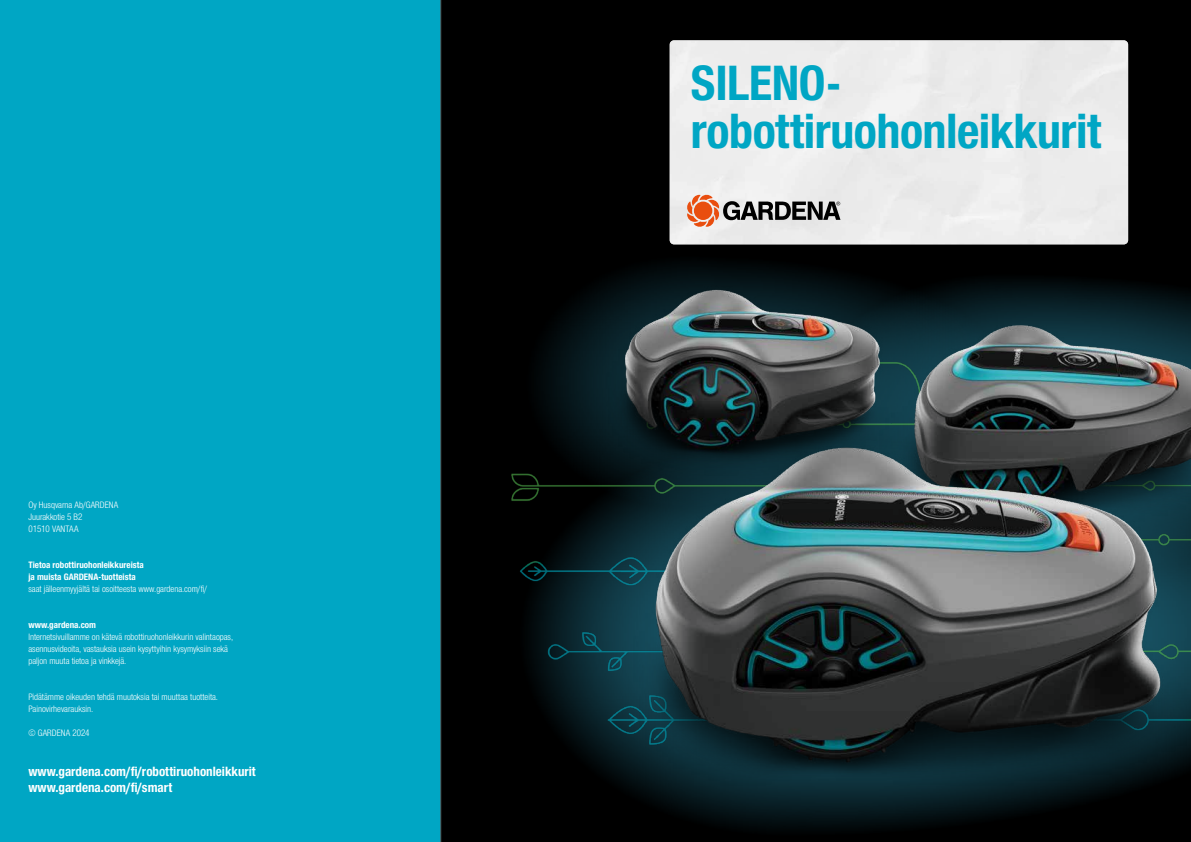
<style>
.page{position:relative;width:1191px;height:842px;background:#fff}
.page>*{position:absolute;margin:0;border:0;box-sizing:border-box;transform-origin:0 0}
.t1{font:700 48px/48px "Gardena Sans Cond";letter-spacing:-.01em;color:#00a6c4}
.t2{font:700 13px/16px "Gardena Sans Cond";color:#fff}
.t3{font:9px/12px "Gardena Sans Cond";color:#fff}
.t4{font:700 9px/12px "Gardena Sans Cond";color:#fff}
</style>
<div class="page">
<div style="left:420px;top:0;width:771px;height:842px;background:#000"></div>
<img style="left:511px;top:244px;width:520px;height:505px">
<img style="left:944px;top:274px;width:247px;height:97px">
<img style="left:560px;top:244px;width:384px;height:265px">
<img style="left:581px;top:371px;width:610px;height:457px">
<div style="left:0;top:0;width:441px;height:842px;background:#00a6c4"></div>
<div style="left:669px;top:40px;width:459px;height:204px;background:#ececec"></div>
<svg style="left:686px;top:194px;width:154px;height:34px"></svg>
<p class="t3" style="left:28px;top:499px;width:91px">Oy Husqvarna Ab/GARDENA<br>Juurakkotie 5 B2<br>01510 VANTAA</p>
<p class="t4" style="left:28px;top:559px;width:117px">Tietoa robottiruohonleikkureista ja muista GARDENA-tuotteista</p>
<p class="t3" style="left:28px;top:583px;width:180px">saat jälleenmyyjältä tai osoitteesta www.gardena.com/fi/</p>
<p class="t4" style="left:28px;top:619px;width:69px">www.gardena.com</p>
<p class="t3" style="left:28px;top:631px;width:206px">Internetsivuillamme on kätevä robottiruohonleikkurin valintaopas, asennusvideoita, vastauksia usein kysyttyihin kysymyksiin sekä paljon muuta tietoa ja vinkkejä.</p>
<p class="t3" style="left:28px;top:691px;width:191px">Pidätämme oikeuden tehdä muutoksia tai muuttaa tuotteita.<br>Painovirhevarauksin.</p>
<p class="t3" style="left:28px;top:727px;width:63px">© GARDENA 2024</p>
<h2 class="t2" style="left:28px;top:763px;width:229px">www.gardena.com/fi/robottiruohonleikkurit www.gardena.com/fi/smart</h2>
<h1 class="t1" style="left:691px;top:58px;width:412px">SILENO&shy;robottiruohonleikkurit</h1>
</div>
